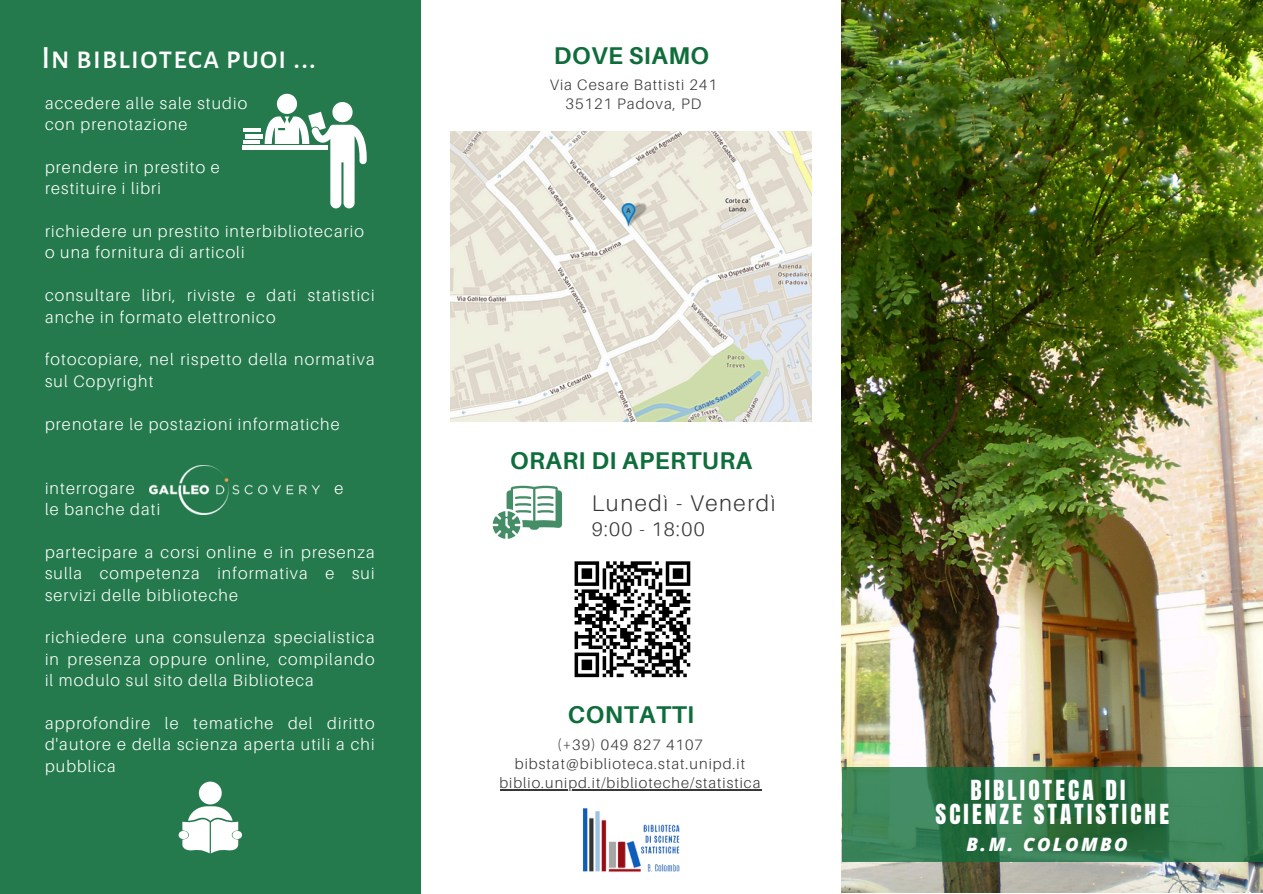
<style>
.page{position:relative;width:1263px;height:894px;background:#fff}
.page>*{position:absolute;margin:0;border:0;box-sizing:border-box;transform-origin:0 0}
.t1{font:500 31.8px "Alegreya Sans SC";letter-spacing:.02em;color:#fff}
.t2{font:700 24.15px "Aileron";letter-spacing:.02em;color:#0f6d3b}
.t3{font:23.4px/23.7px "Anton";letter-spacing:.135em;color:#fff;text-align:center}
.t4{font:300 22.65px "Aileron";letter-spacing:.07em;color:#383838}
.t5{font:300 19.65px "Aileron";color:#383838}
.t6{font:italic 800 18.45px "Open Sans";letter-spacing:.13em;color:#fff}
.t7{font:300 16.5px/21.3px "Aileron";letter-spacing:.07em;color:#fff;text-align:justify}
.t8{font:300 15.15px "Aileron";letter-spacing:.07em;color:#383838}
.t9{font:300 15px "Aileron";letter-spacing:.07em;color:#383838}
.t10{font:300 14.85px "Aileron";letter-spacing:.07em;color:#383838}
</style>
<div class="page">
<img style="left:451px;top:131px;width:361px;height:290px">
<img style="left:842px;top:0;width:421px;height:892px">
<svg style="left:842px;top:767px;width:420px;height:94px;background:#32794d"></svg>
<div style="left:0;top:0;width:421px;height:892px;background:#247a4c"></div>
<img style="left:150px;top:465px;width:170px;height:49px">
<img style="left:583px;top:808px;width:97px;height:64px">
<hr style="left:243px;top:140px;width:17px;height:4px;background:#fff">
<hr style="left:245px;top:134px;width:17px;height:4px;background:#fff">
<hr style="left:243px;top:129px;width:17px;height:3px;background:#fff">
<svg style="left:265px;top:94px;width:102px;height:114px"></svg>
<div style="left:242px;top:145px;width:85px;height:5px;background:#fff"></div>
<svg style="left:178px;top:806px;width:64px;height:47px"></svg>
<div style="left:199px;top:781px;width:23px;height:23px;background:#fff;border-radius:50%"></div>
<svg style="left:493px;top:485px;width:69px;height:53px"></svg>
<hr style="left:500px;top:788px;width:261px;height:2px;background:#383838">
<svg style="left:574px;top:561px;width:117px;height:117px"></svg>
<p class="t1" style="left:41px;top:42px;width:276px">In biblioteca puoi ...</p>
<p class="t7" style="left:45px;top:92px;width:204px">accedere alle sale studio</p>
<p class="t7" style="left:45px;top:113px;width:144px">con prenotazione</p>
<p class="t7" style="left:45px;top:156px;width:176px">prendere in prestito e</p>
<p class="t7" style="left:45px;top:177px;width:117px">restituire i libri</p>
<p class="t7" style="left:45px;top:220px;width:321px">richiedere un prestito interbibliotecario</p>
<p class="t7" style="left:45px;top:241px;width:201px">o una fornitura di articoli</p>
<p class="t7" style="left:45px;top:284px;width:331px">consultare libri, riviste e dati statistici anche in formato elettronico</p>
<p class="t7" style="left:45px;top:348px;width:331px">fotocopiare, nel rispetto della normativa sul Copyright</p>
<p class="t7" style="left:45px;top:412px;width:296px">prenotare le postazioni informatiche</p>
<p class="t7" style="left:45px;top:477px;width:91px">interrogare</p>
<p class="t7" style="left:335px;top:477px;width:10px">e</p>
<p class="t7" style="left:45px;top:498px;width:117px">le banche dati</p>
<p class="t7" style="left:45px;top:541px;width:331px">partecipare a corsi online e in presenza sulla competenza informativa e sui servizi delle biblioteche</p>
<p class="t7" style="left:45px;top:626px;width:331px">richiedere una consulenza specialistica in presenza oppure online, compilando il modulo sul sito della Biblioteca</p>
<p class="t7" style="left:45px;top:712px;width:331px">approfondire le tematiche del diritto d'autore e della scienza aperta utili a chi pubblica</p>
<h2 class="t2" style="left:554px;top:41px;width:157px">DOVE SIAMO</h2>
<p class="t8" style="left:550px;top:75px;width:169px">Via Cesare Battisti 241</p>
<p class="t8" style="left:565px;top:94px;width:137px">35121 Padova, PD</p>
<h2 class="t2" style="left:510px;top:445px;width:243px">ORARI DI APERTURA</h2>
<p class="t4" style="left:592px;top:489px;width:185px">Lunedì - Venerdì</p>
<p class="t5" style="left:592px;top:516px;width:115px">9:00 - 18:00</p>
<h2 class="t2" style="left:568px;top:699px;width:128px">CONTATTI</h2>
<h4 class="t9" style="left:557px;top:735px;width:147px">(+39) 049 827 4107</h4>
<p class="t9" style="left:515px;top:754px;width:232px">bibstat@biblioteca.stat.unipd.it</p>
<p class="t10" style="left:500px;top:773px;width:262px">biblio.unipd.it/biblioteche/statistica</p>
<h1 class="t3" style="left:935px;top:779px;width:235px">BIBLIOTECA DI<br>SCIENZE STATISTICHE</h1>
<p class="t6" style="left:966px;top:830px;width:163px">B.M. COLOMBO</p>
</div>
